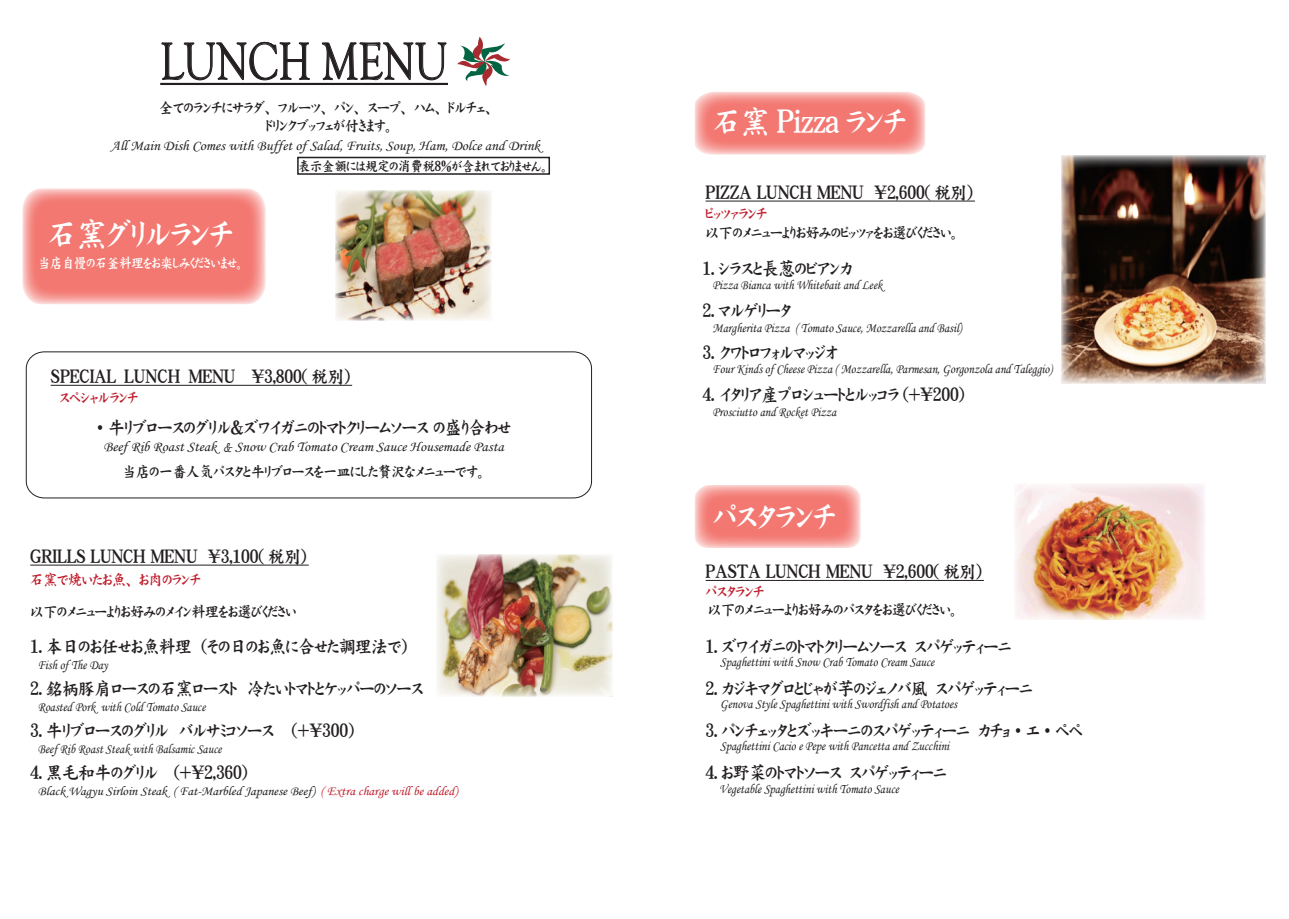
<style>
.page{position:relative;width:1289px;height:919px;background:#fff}
.page>*{position:absolute;margin:0;border:0;box-sizing:border-box;transform-origin:0 0}
.t1{font:54px "Goudy Old Style T";color:#231f20;scale:.79 1}
.t2{font:32.7px "DF Kai Sho XB WING RKSJ H";color:#fff;scale:.9 1}
.t3{font:31.5px "DF Kai Sho XB WING RKSJ H";color:#fff;scale:.9 1}
.t4{font:18px "DF Kai Sho XB WING RKSJ H";color:#231f20;scale:.9 1}
.t5{font:15px/18px "DF Kai Sho XB WING RKSJ H";color:#231f20;text-align:center;scale:.9 1}
.t6{font:15px "DF Kai Sho XB WING RKSJ H";color:#be1d2c;scale:.9 1}
.t7{font:14.4px "Monotype Corsiva";color:#231f20;scale:1.04 1}
.t8{font:14.1px "DF Kai Sho XB WING RKSJ H";color:#fff;scale:.86 1}
.t9{font:13.5px "Monotype Corsiva";color:#231f20;scale:.9 1}
.t10{font:13.5px "DF Kai Sho XB WING RKSJ H";color:#231f20;scale:.9 1}
.t11{font:12.9px "Monotype Corsiva";color:#231f20;scale:1.04 1}
.s1{font-family:"Freestyle Script"}
.s2{color:#be1d2c}
</style>
<div class="page">
<svg style="left:695px;top:485px;width:165px;height:63px;background:#f48e89"></svg>
<svg style="left:695px;top:92px;width:230px;height:63px;background:#f48e88"></svg>
<svg style="left:22px;top:188px;width:244px;height:116px;background:#f48781"></svg>
<hr style="left:51px;top:385px;width:301px;height:1px;background:#231f20">
<hr style="left:30px;top:564px;width:279px;height:1px;background:#231f20">
<img style="left:335px;top:190px;width:156px;height:131px">
<img style="left:437px;top:554px;width:176px;height:142px">
<svg style="left:161px;top:42px;width:149px;height:38px"></svg>
<svg style="left:322px;top:42px;width:124px;height:41px"></svg>
<hr style="left:160px;top:83px;width:288px;height:2px;background:#231f20">
<svg style="left:457px;top:37px;width:53px;height:49px"></svg>
<hr style="left:705px;top:201px;width:269px;height:1px;background:#231f20">
<hr style="left:705px;top:580px;width:278px;height:1px;background:#231f20">
<div style="left:26px;top:351px;width:566px;height:147px;border:1px solid #231f20;border-radius:17px"></div>
<img style="left:1061px;top:156px;width:203px;height:227px">
<img style="left:1015px;top:484px;width:190px;height:135px">
<div style="left:297px;top:157px;width:253px;height:18px;border:2px solid #231f20"></div>
<h1 class="t1" style="left:160px;top:32px;width:366px">LUNCH MENU</h1>
<p class="t5" style="left:160px;top:98px;width:371px">全てのランチにサラダ、　フルーツ、パン、スープ、ハム、ドルチェ、　ドリンクブッフェが付きます。</p>
<p class="t7" style="left:111px;top:137px;width:414px">All Main Dish Comes with Buffet of Salad, Fruits, Soup, Ham, Dolce and Drink</p>
<h2 class="t2" style="left:48px;top:217px;width:207px">石窯グリルランチ</h2>
<p class="t8" style="left:38px;top:256px;width:240px">当店自慢の石釜料理をお楽しみくださいませ。</p>
<p class="t10" style="left:298px;top:159px;width:279px">表示金額には規定の消費税８％が含まれておりません。</p>
<p class="t4" style="left:51px;top:368px;width:336px">ＳＰＥＣＩＡＬ　ＬＵＮＣＨ　MENU　　\3,800( 税別）</p>
<p class="t4" style="left:96px;top:418px;width:462px">・牛リブロースのグリル＆ズワイガニのトマトクリームソース の盛り合わせ</p>
<p class="t7" style="left:103px;top:437px;width:386px">Beef Rib Roast Steak <span class="s1">&amp;</span> Snow Crab Tomato Cream Sauce Housemade Pasta</p>
<p class="t5" style="left:123px;top:462px;width:404px">当店の一番人気パスタと牛リブロースを一皿にした贅沢なメニューです。</p>
<p class="t6" style="left:59px;top:390px;width:89px">スペシャルランチ</p>
<p class="t4" style="left:30px;top:547px;width:311px">GRILLS LUNCH MENU \3,100( 税別）</p>
<p class="t6" style="left:30px;top:571px;width:191px">石窯で焼いたお魚、お肉のランチ</p>
<p class="t5" style="left:30px;top:602px;width:297px">以下のメニューよりお好みのメイン料理をお選びください</p>
<p class="t4" style="left:30px;top:637px;width:422px">1. 本日のお任せお魚料理（その日のお魚に合せた調理法で）</p>
<p class="t4" style="left:30px;top:679px;width:438px">2. 銘柄豚肩ロースの石窯ロースト 冷たいトマトとケッパーのソース</p>
<p class="t4" style="left:30px;top:721px;width:363px">3. 牛リブロースのグリル バルサミコソース （＋\300）</p>
<p class="t4" style="left:30px;top:763px;width:243px">4. 黒毛和牛のグリル　　(＋\2,360)</p>
<p class="t9" style="left:38px;top:656px;width:79px">Fish of The Day</p>
<p class="t9" style="left:38px;top:698px;width:188px">Roasted Pork with Cold Tomato Sauce</p>
<p class="t9" style="left:38px;top:740px;width:206px">Beef Rib Roast Steak with Balsamic Sauce</p>
<p class="t11" style="left:38px;top:783px;width:405px">Black Wagyu Sirloin Steak ( Fat-Marbled Japanese Beef) <span class="s2">( Extra charge will be added)</span></p>
<h3 class="t3" style="left:713px;top:106px;width:216px">石窯 Pizza ランチ</h3>
<p class="t4" style="left:705px;top:184px;width:301px">ＰＩＺＺＡ LUNCH MENU \2,600( 税別）</p>
<p class="t5" style="left:705px;top:223px;width:282px">以下のメニューよりお好みのピッツァをお選びください。</p>
<p class="t6" style="left:705px;top:206px;width:70px">ピッツァランチ</p>
<p class="t4" style="left:702px;top:259px;width:168px">1. シラスと長葱のビアンカ</p>
<p class="t4" style="left:702px;top:301px;width:100px">2. マルゲリータ</p>
<p class="t4" style="left:702px;top:343px;width:151px">3. クワトロフォルマッジオ</p>
<p class="t4" style="left:702px;top:385px;width:292px">4. イタリア産プロシュートとルッコラ (+\200)</p>
<p class="t9" style="left:712px;top:277px;width:190px">Pizza Bianca with Whitebait and Leek</p>
<p class="t9" style="left:712px;top:320px;width:278px">Margherita Pizza ( Tomato Sauce, Mozzarella and Basil)</p>
<p class="t9" style="left:712px;top:361px;width:378px">Four Kinds of Cheese Pizza ( Mozzarella, Parmesan, Gorgonzola and Taleggio)</p>
<p class="t9" style="left:712px;top:404px;width:139px">Prosciutto and Rocket Pizza</p>
<h3 class="t3" style="left:713px;top:501px;width:138px">パスタランチ</h3>
<p class="t4" style="left:705px;top:563px;width:310px">ＰＡＳＴＡ LUNCH MENU \2,600( 税別）</p>
<p class="t6" style="left:705px;top:583px;width:66px">パスタランチ</p>
<p class="t5" style="left:708px;top:600px;width:278px">以下のメニューよりお好みのパスタをお選びください。</p>
<p class="t4" style="left:705px;top:637px;width:341px">1. ズワイガニのトマトクリームソース　スパゲッティーニ</p>
<p class="t4" style="left:705px;top:679px;width:365px">2. カジキマグロとじゃが芋のジェノバ風　スパゲッティーニ</p>
<p class="t4" style="left:705px;top:721px;width:420px">3. パンチェッタとズッキーニのスパゲッティーニ　カチョ・エ・ペペ</p>
<p class="t4" style="left:705px;top:763px;width:269px">4. お野菜のトマトソース　スパゲッティーニ</p>
<p class="t9" style="left:720px;top:653px;width:239px">Spaghettini with Snow Crab Tomato Cream Sauce</p>
<p class="t9" style="left:720px;top:695px;width:265px">Genova Style Spaghettini with Swordfish and Potatoes</p>
<p class="t9" style="left:720px;top:737px;width:256px">Spaghettini Cacio e Pepe with Pancetta and Zucchini</p>
<p class="t9" style="left:719px;top:781px;width:201px">Vegetable Spaghettini with Tomato Sauce</p>
</div>
